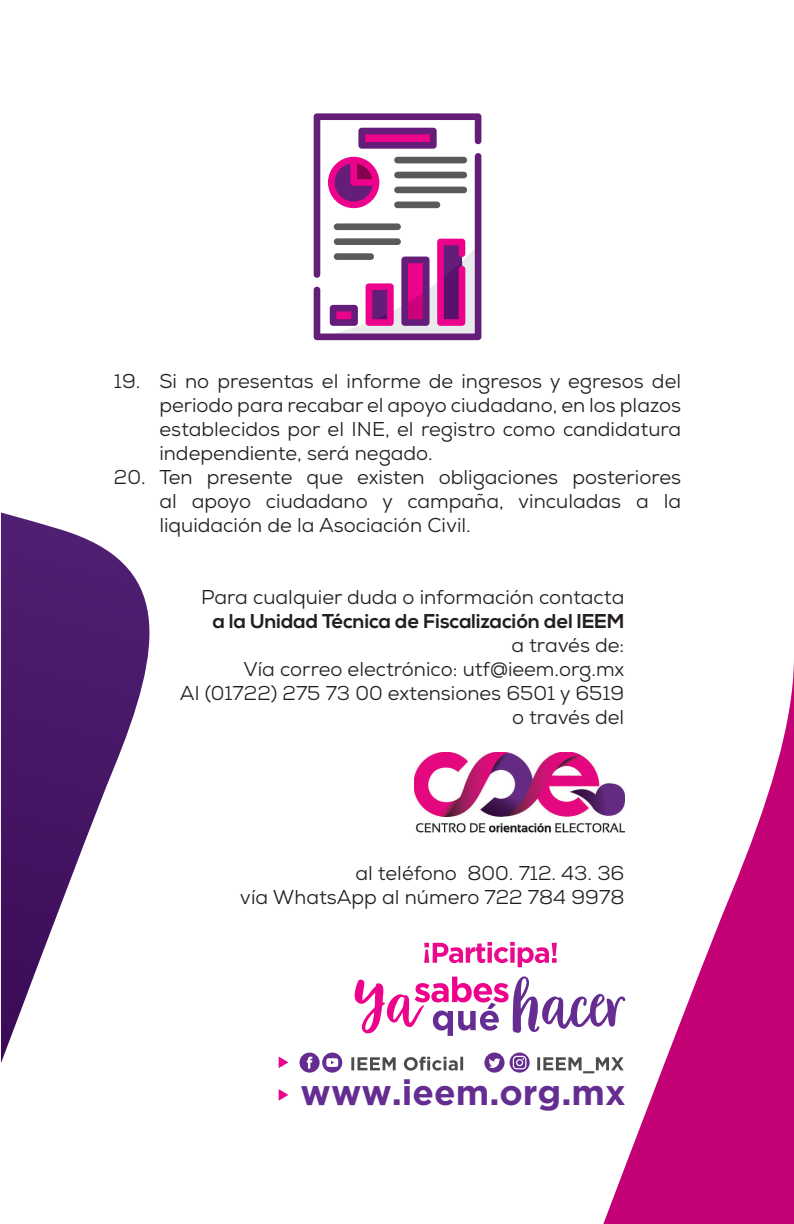
<style>
.page{position:relative;width:794px;height:1224px;background:#fff}
.page>*{position:absolute;margin:0;border:0;box-sizing:border-box;transform-origin:0 0}
.t1{font:700 35.2px "Gotham";color:#652d91}
.t2{font:20px/24px "Nexa";color:#231f20;text-align:justify}
.t3{font:700 20px "Nexa";color:#231f20}
</style>
<div class="page">
<svg style="left:314px;top:113px;width:167px;height:227px"></svg>
<div style="left:394px;top:157px;width:73px;height:6px;background:#5a5a5d;border-radius:3px"></div>
<div style="left:394px;top:172px;width:73px;height:6px;background:#5a5a5d;border-radius:3px"></div>
<div style="left:394px;top:187px;width:73px;height:6px;background:#5a5a5d;border-radius:3px"></div>
<div style="left:394px;top:202px;width:46px;height:6px;background:#5a5a5d;border-radius:3px"></div>
<div style="left:334px;top:223px;width:67px;height:7px;background:#5a5a5d;border-radius:3px"></div>
<div style="left:334px;top:238px;width:67px;height:7px;background:#5a5a5d;border-radius:3px"></div>
<div style="left:334px;top:253px;width:40px;height:7px;background:#5a5a5d;border-radius:3px"></div>
<img style="left:414px;top:752px;width:189px;height:80px">
<svg style="left:279px;top:1089px;width:9px;height:12px"></svg>
<svg style="left:299px;top:1053px;width:43px;height:20px"></svg>
<svg style="left:484px;top:1053px;width:45px;height:20px"></svg>
<svg style="left:279px;top:1057px;width:9px;height:11px"></svg>
<svg style="left:351px;top:1057px;width:112px;height:14px"></svg>
<svg style="left:537px;top:1057px;width:66px;height:16px"></svg>
<svg style="left:354px;top:976px;width:249px;height:60px"></svg>
<svg style="left:424px;top:942px;width:133px;height:25px"></svg>
<svg style="left:1px;top:512px;width:149px;height:551px"></svg>
<svg style="left:603px;top:660px;width:191px;height:564px"></svg>
<p class="t2" style="left:159px;top:369px;width:523px;text-indent:-45px">19. Si no presentas el informe de ingresos y egresos del periodo para recabar el apoyo ciudadano, en los plazos establecidos por el INE, el registro como candidatura independiente, será negado.</p>
<p class="t2" style="left:159px;top:465px;width:523px;text-indent:-45px">20. Ten presente que existen obligaciones posteriores al apoyo ciudadano y campaña, vinculadas a la liquidación de la Asociación Civil.</p>
<p class="t2" style="left:201px;top:585px;width:424px">Para cualquier duda o información contacta</p>
<p class="t3" style="left:213px;top:610px;width:413px">a la Unidad Técnica de Fiscalización del IEEM</p>
<p class="t2" style="left:511px;top:633px;width:114px">a través de:</p>
<p class="t2" style="left:244px;top:657px;width:382px">Vía correo electrónico: utf@ieem.org.mx</p>
<p class="t2" style="left:180px;top:681px;width:446px">Al (01722) 275 73 00 extensiones 6501 y 6519</p>
<p class="t2" style="left:512px;top:705px;width:114px">o través del</p>
<p class="t2" style="left:355px;top:861px;width:270px">al teléfono 800. 712. 43. 36</p>
<p class="t2" style="left:240px;top:885px;width:386px">vía WhatsApp al número 722 784 9978</p>
<h1 class="t1" style="left:301px;top:1069px;width:326px">www.ieem.org.mx</h1>
</div>
